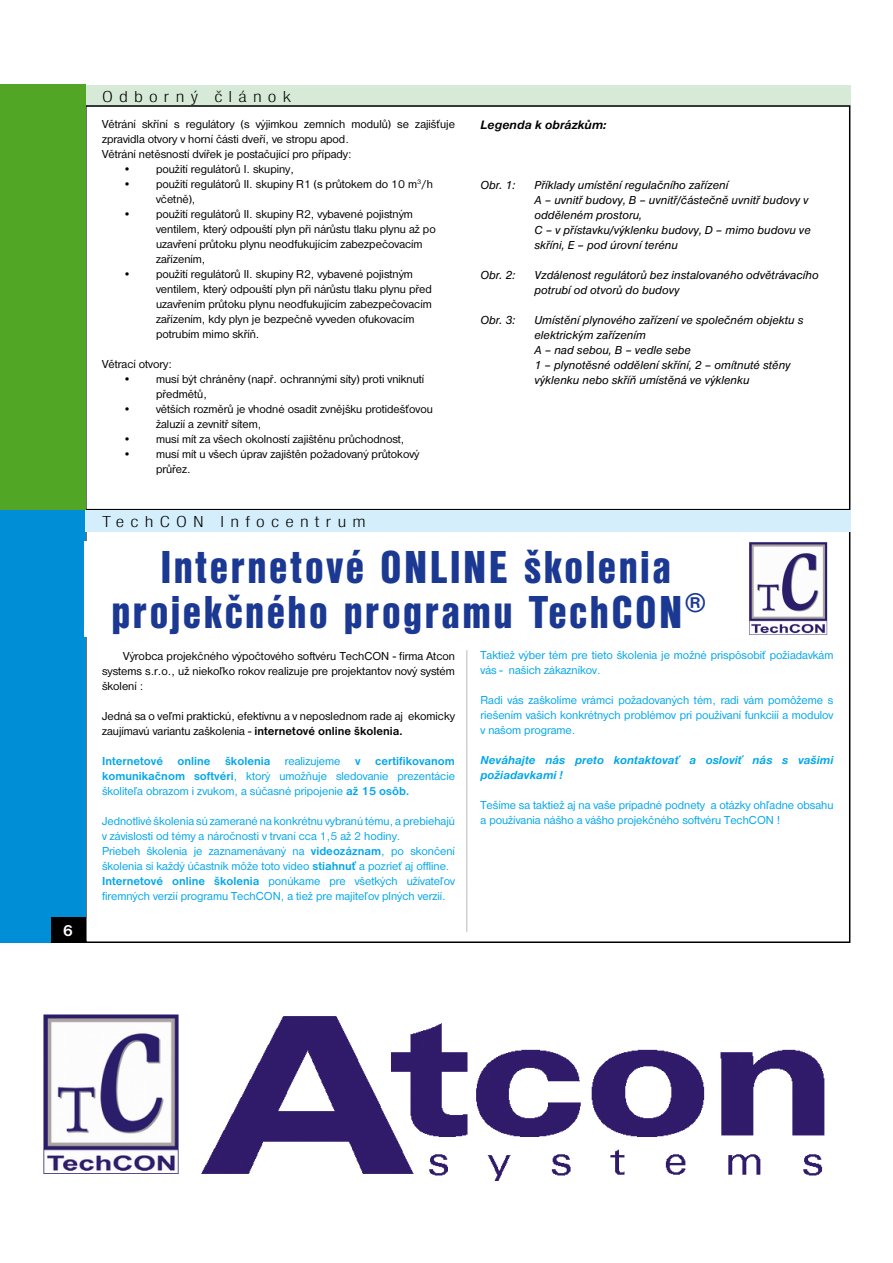
<style>
.page{position:relative;width:893px;height:1263px;background:#fff}
.page>*{position:absolute;margin:0;border:0;box-sizing:border-box;transform-origin:0 0}
.t1{font:48px/45px "Nimbus San DEE Blac Cond";letter-spacing:.05em;color:#1b3892;text-align:center}
.t2{font:16.5px "Nimbus San DEE Ligh Cond";letter-spacing:.3em;color:#000;scale:1.25 1}
.t3{font:700 16.5px "Nimbus San DEE";color:#fff}
.t4{font:italic 700 12.75px "Nimbus San DEE";color:#000}
.t5{font:12px/15px "Nimbus San DEE";color:#000}
.t6{font:12px/15px "Nimbus San DEE";color:#00a6eb}
.t7{font:italic 12px/15px "Nimbus San DEE";color:#000}
.t8{font:italic 700 12px/15px "Nimbus San DEE";color:#00a6eb}
.s1{font-weight:700}
</style>
<div class="page">
<div style="left:85px;top:85px;width:765px;height:21px;background:#d6ead7"></div>
<div style="left:85px;top:105px;width:765px;height:405px;border:2px solid #000"></div>
<div style="left:0;top:84px;width:85px;height:426px;background:#52a625"></div>
<div style="left:0;top:510px;width:85px;height:433px;background:#008fd7"></div>
<hr style="left:466px;top:650px;width:1px;height:282px;background:#ced0d2">
<div style="left:51px;top:917px;width:34px;height:26px;background:#000"></div>
<div style="left:85px;top:510px;width:765px;height:21px;background:#d4eefb"></div>
<div style="left:84px;top:541px;width:650px;height:96px;background:#fff"></div>
<img style="left:749px;top:542px;width:79px;height:93px">
<img style="left:43px;top:1014px;width:782px;height:166px">
<h2 class="t3" style="left:63px;top:922px;width:12px">6</h2>
<h2 class="t2" style="left:102px;top:87px;width:153px">Odborný článok</h2>
<p class="t5" style="left:102px;top:117px;width:354px">Větrání skříní s regulátory (s výjimkou zemních modulů) se zajišťuje zpravidla otvory v horní části dveří, ve stropu apod.<br>Větrání netěsností dvířek je postačující pro případy:</p>
<p class="t5" style="left:123px;top:162px;width:172px">• použití regulátorů I. skupiny,</p>
<p class="t5" style="left:156px;top:177px;width:278px;text-indent:-33px">• použití regulátorů II. skupiny R1 (s průtokem do 10 m<sup>3</sup>/h včetně),</p>
<p class="t5" style="left:156px;top:207px;width:281px;text-indent:-33px">• použití regulátorů II. skupiny R2, vybavené pojistným ventilem, který odpouští plyn při nárůstu tlaku plynu až po uzavření průtoku plynu neodfukujícím zabezpečovacím zařízením,</p>
<p class="t5" style="left:156px;top:267px;width:277px;text-indent:-33px">• použití regulátorů II. skupiny R2, vybavené pojistným ventilem, který odpouští plyn při nárůstu tlaku plynu před uzavřením průtoku plynu neodfukujícím zabezpečovacím zařízením, kdy plyn je bezpečně vyveden ofukovacím potrubím mimo skříň.</p>
<p class="t5" style="left:102px;top:357px;width:71px">Větrací otvory:</p>
<p class="t5" style="left:156px;top:372px;width:270px;text-indent:-33px">• musí být chráněny (např. ochrannými síty) proti vniknutí předmětů,</p>
<p class="t5" style="left:156px;top:402px;width:278px;text-indent:-33px">• větších rozměrů je vhodné osadit zvnějšku protidešťovou žaluzií a zevnitř sítem,</p>
<p class="t5" style="left:123px;top:432px;width:283px">• musí mít za všech okolností zajištěnu průchodnost,</p>
<p class="t5" style="left:156px;top:447px;width:265px;text-indent:-33px">• musí mít u všech úprav zajištěn požadovaný průtokový průřez.</p>
<p class="t4" style="left:480px;top:117px;width:128px">Legenda k obrázkům:</p>
<p class="t7" style="left:480px;top:177px;width:36px">Obr. 1:</p>
<p class="t7" style="left:534px;top:177px;width:278px">Příklady umístění regulačního zařízení<br>A – uvnitř budovy, B – uvnitř/částečně uvnitř budovy v odděleném prostoru,<br>C – v přístavku/výklenku budovy, D – mimo budovu ve skříni, E – pod úrovní terénu</p>
<p class="t7" style="left:480px;top:267px;width:36px">Obr. 2:</p>
<p class="t7" style="left:534px;top:267px;width:286px">Vzdálenost regulátorů bez instalovaného odvětrávacího potrubí od otvorů do budovy</p>
<p class="t7" style="left:480px;top:312px;width:36px">Obr. 3:</p>
<p class="t7" style="left:534px;top:312px;width:271px">Umístění plynového zařízení ve společném objektu s elektrickým zařízením<br>A – nad sebou, B – vedle sebe<br>1 – plynotěsné oddělení skříní, 2 – omítnuté stěny výklenku nebo skříň umístěná ve výklenku</p>
<h2 class="t2" style="left:102px;top:513px;width:213px">TechCON Infocentrum</h2>
<h1 class="t1" style="left:112px;top:545px;width:596px">Internetové ONLINE školenia projekčného programu TechCON <sup>®</sup></h1>
<p class="t5" style="left:102px;top:648px;width:354px;text-align:justify;text-indent:21px">Výrobca projekčného výpočtového softvéru TechCON - firma Atcon systems s.r.o., už niekoľko rokov realizuje pre projektantov nový systém školení :</p>
<p class="t5" style="left:102px;top:708px;width:354px">Jedná sa o veľmi praktickú, efektívnu a v neposlednom rade aj ekomicky zaujímavú variantu zaškolenia - <span class="s1">internetové online školenia.</span></p>
<p class="t6" style="left:102px;top:753px;width:354px;text-align:justify"><span class="s1">Internetové online školenia</span> realizujeme <span class="s1">v certifikovanom komunikačnom softvéri</span>, ktorý umožňuje sledovanie prezentácie školiteľa obrazom i zvukom, a súčasné pripojenie <span class="s1">až 15 osôb.</span></p>
<p class="t6" style="left:102px;top:813px;width:354px">Jednotlivé školenia sú zamerané na konkrétnu vybranú tému, a prebiehajú v závislosti od témy a náročnosti v trvaní cca 1,5 až 2 hodiny.<br>Priebeh školenia je zaznamenávaný na <span class="s1">videozáznam</span>, po skončení školenia si každý účastník môže toto video <span class="s1">stiahnuť</span> a pozrieť aj offline.<br><span class="s1">Internetové online školenia</span> ponúkame pre všetkých užívateľov firemných verzií programu TechCON, a tiež pre majiteľov plných verzií.</p>
<p class="t6" style="left:480px;top:647px;width:354px">Taktiež výber tém pre tieto školenia je možné prispôsobiť požiadavkám vás - našich zákazníkov.</p>
<p class="t6" style="left:480px;top:692px;width:354px;text-align:justify">Radi vás zaškolíme vrámci požadovaných tém, radi vám pomôžeme s riešením vašich konkrétnych problémov pri používaní funkciíí a modulov v našom programe.</p>
<p class="t8" style="left:480px;top:752px;width:354px">Neváhajte nás preto kontaktovať a osloviť nás s vašimi požiadavkami !</p>
<p class="t6" style="left:480px;top:797px;width:354px">Tešíme sa taktiež aj na vaše prípadné podnety a otázky ohľadne obsahu a používania nášho a vášho projekčného softvéru TechCON !</p>
</div>
